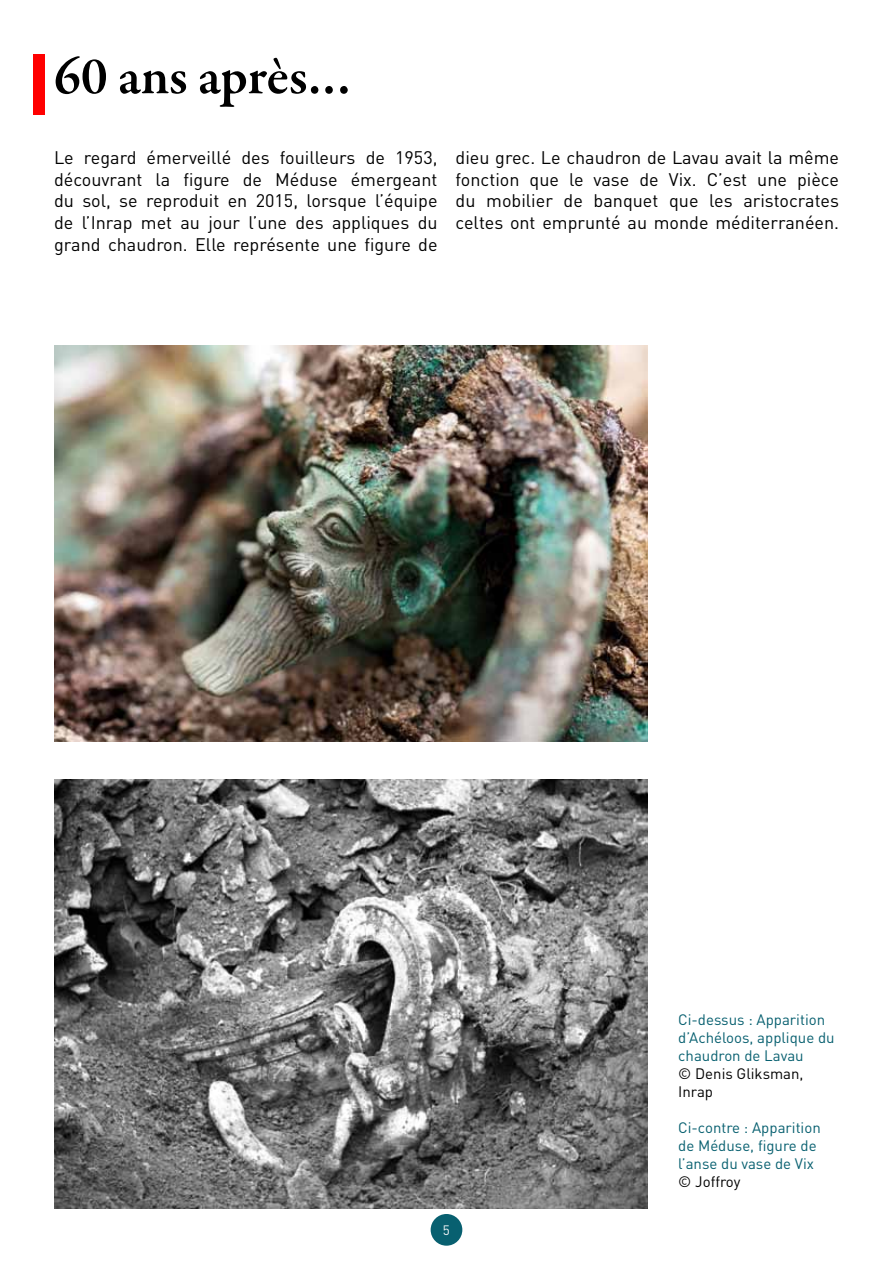
<style>
.page{position:relative;width:893px;height:1263px;background:#fff}
.page>*{position:absolute;margin:0;border:0;box-sizing:border-box;transform-origin:0 0}
.t1{font:600 54px "Garamond Premr Pro";letter-spacing:-.005em;color:#000}
.t2{font:18px/21.6px "DIN";color:#000;text-align:justify}
.t3{font:15px/18px "DIN";color:#086070}
.t4{font:15px/18px "DIN";color:#000}
.t5{font:13.5px "DIN";color:#f3f5f7}
</style>
<div class="page">
<div style="left:431px;top:1214px;width:31px;height:32px;background:#086070;border-radius:50%"></div>
<img style="left:54px;top:346px;width:593px;height:396px">
<img style="left:54px;top:780px;width:593px;height:429px">
<div style="left:33px;top:54px;width:11px;height:61px;background:#f00"></div>
<h1 class="t1" style="left:54px;top:44px;width:299px">60 ans après…</h1>
<p class="t2" style="left:54px;top:147px;width:385px">Le regard émerveillé des fouilleurs de 1953, découvrant la figure de Méduse émergeant du sol, se reproduit en 2015, lorsque l’équipe de l’Inrap met au jour l’une des appliques du grand chaudron. Elle représente une figure de</p>
<p class="t2" style="left:456px;top:147px;width:385px">dieu grec. Le chaudron de Lavau avait la même fonction que le vase de Vix. C’est une pièce du mobilier de banquet que les aristocrates celtes ont emprunté au monde méditerranéen.</p>
<p class="t5" style="left:443px;top:1221px;width:9px">5</p>
<p class="t3" style="left:678px;top:1010px;width:158px">Ci-dessus : Apparition d’Achéloos, applique du chaudron de Lavau</p>
<p class="t4" style="left:678px;top:1064px;width:127px">© Denis Gliksman,<br>Inrap</p>
<p class="t3" style="left:678px;top:1118px;width:144px">Ci-contre : Apparition de Méduse, figure de l’anse du vase de Vix</p>
<p class="t4" style="left:678px;top:1172px;width:64px">© Joffroy</p>
</div>
